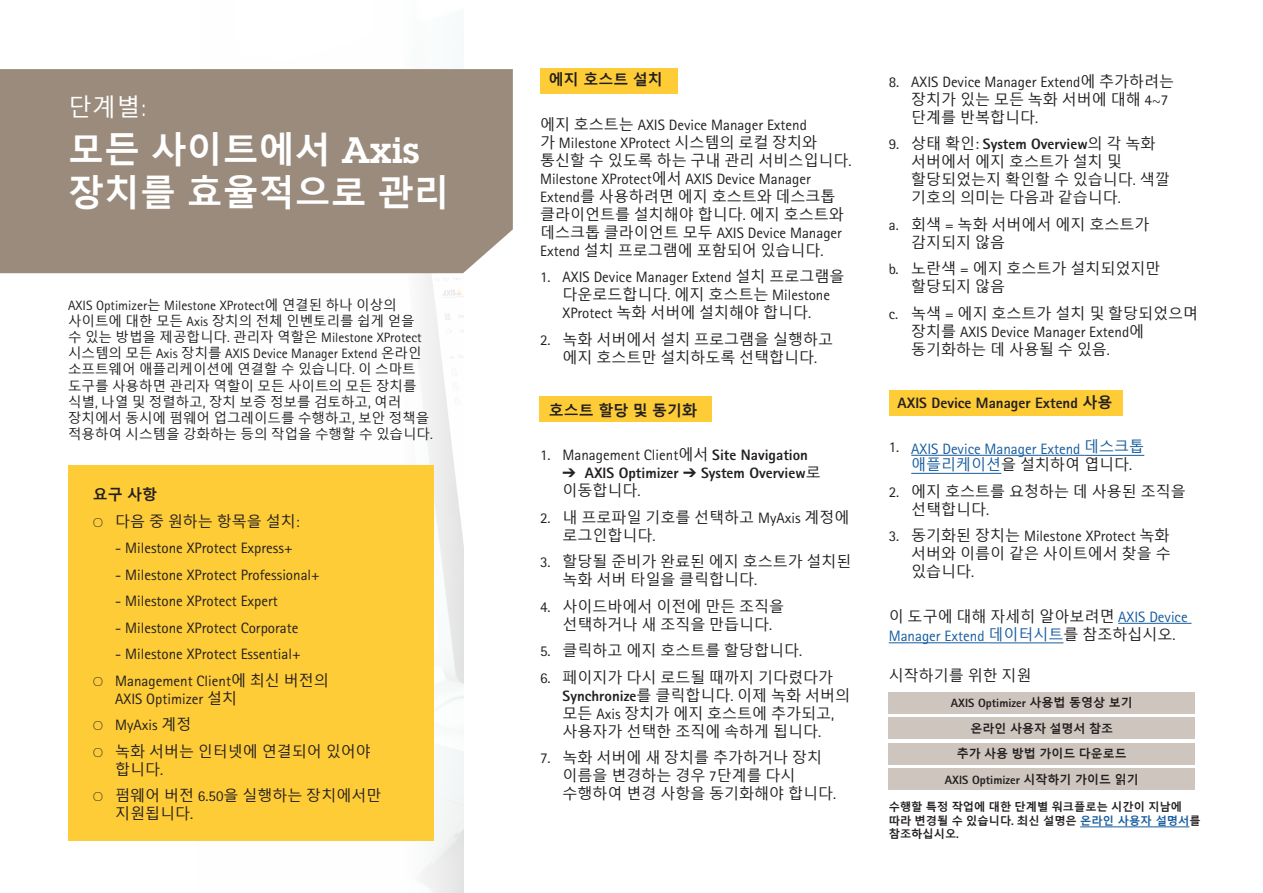
<style>
.page{position:relative;width:1263px;height:893px;background:#fff}
.page>*{position:absolute;margin:0;border:0;box-sizing:border-box;transform-origin:0 0}
.t1{font:700 36px/43.2px "Malgun Gothic";color:#fff}
.t2{font:24px "Malgun Gothic";color:#fff}
.t3{font:15px/18px "Malgun Gothic";color:#231f20}
.t4{font:15px/18px "Rotis Sans Serif Pro";color:#231f20}
.t5{font:15px/16.5px "Rotis Sans Serif Pro";color:#175d9e}
.t6{font:800 15px/18px "Rotis Sans Serif Pro";color:#231f20}
.t7{font:700 15px "Malgun Gothic";color:#231f20}
.t8{font:13.5px/16.2px "Malgun Gothic";color:#231f20}
.t9{font:800 12px "Rotis Sans Serif Pro";color:#231f20}
.t10{font:700 12px "Malgun Gothic";color:#231f20}
.t11{font:700 11.25px/13.5px "Malgun Gothic";color:#231f20}
.s1{font-family:"Lubalin Graph ECG"}
.s2{font-family:"Lubalin Graph ECG";font-weight:600}
.s3{font-family:"Rotis Sans Serif Pro"}
.s4{font-family:"Karbon";font-weight:300}
.s5{font-family:"Malgun Gothic"}
.s6{font-weight:800}
.s7{font-family:"Malgun Gothic";font-weight:400}
.s8{font-weight:400}
.s9{font-family:"Rotis Sans Serif Pro";font-weight:800}
.s10{font-family:"Malgun Gothic";font-weight:700}
.s11{color:#231f20}
.s12{font-family:"Malgun Gothic";color:#231f20}
.s13{color:#175d9e}
</style>
<div class="page">
<img style="left:198px;top:10px;width:266px;height:883px">
<div style="left:0;top:69px;width:513px;height:204px;background:#9a8b7d"></div>
<div style="left:68px;top:465px;width:366px;height:376px;background:#fecc37"></div>
<div style="left:540px;top:68px;width:137px;height:26px;background:#fecc37"></div>
<div style="left:539px;top:396px;width:172px;height:26px;background:#fecc37"></div>
<div style="left:889px;top:390px;width:234px;height:26px;background:#fecc37"></div>
<hr style="left:911px;top:455px;width:173px;height:1px;background:#175d9e">
<hr style="left:1084px;top:455px;width:60px;height:1px;background:#175d9e">
<hr style="left:911px;top:473px;width:90px;height:1px;background:#175d9e">
<hr style="left:1118px;top:623px;width:73px;height:1px;background:#175d9e">
<hr style="left:889px;top:642px;width:99px;height:1px;background:#175d9e">
<hr style="left:988px;top:642px;width:75px;height:1px;background:#175d9e">
<div style="left:889px;top:718px;width:306px;height:21px;background:#cdc5be"></div>
<div style="left:889px;top:743px;width:306px;height:22px;background:#cdc5be"></div>
<div style="left:889px;top:692px;width:306px;height:21px;background:#cdc5be"></div>
<div style="left:889px;top:769px;width:306px;height:21px;background:#cdc5be"></div>
<hr style="left:1080px;top:826px;width:109px;height:1px;background:#175d9e">
<p class="t2" style="left:68px;top:94px;width:81px">단계별<span class="s1">:</span></p>
<p class="t1" style="left:68px;top:128px;width:383px">모든 사이트에서 <span class="s2">Axis </span>장치를 효율적으로 관리</p>
<p class="t8" style="left:68px;top:297px;width:366px"><span class="s3">AXIS Optimizer</span>는 <span class="s3">Milestone XProtect</span>에 연결된 하나 이상의 사이트에 대한 모든 <span class="s3">Axis</span> 장치의 전체 인벤토리를 쉽게 얻을<br>수 있는 방법을 제공합니다<span class="s3">.</span> 관리자 역할은 <span class="s3">Milestone XProtect </span>시스템의 모든 <span class="s3">Axis</span> 장치를 <span class="s3">AXIS Device Manager Extend</span> 온라인 소프트웨어 애플리케이션에 연결할 수 있습니다<span class="s3">.</span> 이 스마트 도구를 사용하면 관리자 역할이 모든 사이트의 모든 장치를 식별<span class="s3">,</span> 나열 및 정렬하고<span class="s3">,</span> 장치 보증 정보를 검토하고<span class="s3">,</span> 여러 장치에서 동시에 펌웨어 업그레이드를 수행하고<span class="s3">,</span> 보안 정책을 적용하여 시스템을 강화하는 등의 작업을 수행할 수 있습니다<span class="s3">.</span></p>
<p class="t7" style="left:93px;top:486px;width:66px">요구 사항</p>
<p class="t3" style="left:93px;top:513px;width:208px"><span class="s4">O</span> 다음 중 원하는 항목을 설치<span class="s3">:</span></p>
<p class="t4" style="left:115px;top:539px;width:179px">- Milestone XProtect Express+</p>
<p class="t4" style="left:115px;top:566px;width:206px">- Milestone XProtect Professional+</p>
<p class="t4" style="left:115px;top:592px;width:164px">- Milestone XProtect Expert</p>
<p class="t4" style="left:115px;top:619px;width:185px">- Milestone XProtect Corporate</p>
<p class="t4" style="left:115px;top:645px;width:187px">- Milestone XProtect Essential+</p>
<p class="t4" style="left:115px;top:672px;width:215px;text-indent:-23px"><span class="s4">O</span> Management Client<span class="s5">에 최신 버전의<br></span>AXIS Optimizer <span class="s5">설치</span></p>
<p class="t4" style="left:93px;top:716px;width:100px"><span class="s4">O</span> MyAxis <span class="s5">계정</span></p>
<p class="t3" style="left:115px;top:743px;width:257px;text-indent:-23px"><span class="s4">O</span> 녹화 서버는 인터넷에 연결되어 있어야 합니다<span class="s3">.</span></p>
<p class="t3" style="left:115px;top:787px;width:268px;text-indent:-23px"><span class="s4">O</span> 펌웨어 버전 <span class="s3">6.50</span>을 실행하는 장치에서만 지원됩니다<span class="s3">.</span></p>
<p class="t7" style="left:549px;top:71px;width:115px">에지 호스트 설치</p>
<p class="t4" style="left:540px;top:116px;width:313px"><span class="s5">에지 호스트는</span> AXIS Device Manager Extend<br><span class="s5">가</span> Milestone XProtect <span class="s5">시스템의 로컬 장치와 통신할 수 있도록 하는 구내 관리 서비스입니다</span>.<br>Milestone XProtect<span class="s5">에서</span> AXIS Device Manager<br>Extend<span class="s5">를 사용하려면 에지 호스트와 데스크톱 클라이언트를 설치해야 합니다</span>. <span class="s5">에지 호스트와 데스크톱 클라이언트 모두</span> AXIS Device Manager<br>Extend <span class="s5">설치 프로그램에 포함되어 있습니다</span>.</p>
<p class="t4" style="left:562px;top:268px;width:283px;text-indent:-22px">1. AXIS Device Manager Extend <span class="s5">설치 프로그램을 다운로드합니다</span>. <span class="s5">에지 호스트는</span> Milestone<br>XProtect <span class="s5">녹화 서버에 설치해야 합니다</span>.</p>
<p class="t3" style="left:540px;top:331px;width:295px;text-align:center"><span class="s3">2.</span> 녹화 서버에서 설치 프로그램을 실행하고 에지 호스트만 설치하도록 선택합니다<span class="s3">.</span></p>
<p class="t7" style="left:549px;top:402px;width:150px">호스트 할당 및 동기화</p>
<p class="t4" style="left:540px;top:446px;width:269px">1. Management Client<span class="s5">에서</span> <span class="s6">Site Navigation</span></p>
<p class="t6" style="left:562px;top:464px;width:260px">➔ AXIS Optimizer ➔ System Overview<span class="s7">로 이동합니다</span><span class="s8">.</span></p>
<p class="t3" style="left:563px;top:509px;width:288px;text-indent:-23px"><span class="s3">2.</span> 내 프로파일 기호를 선택하고 <span class="s3">MyAxis</span> 계정에 로그인합니다<span class="s3">.</span></p>
<p class="t3" style="left:563px;top:553px;width:290px;text-indent:-22px"><span class="s3">3.</span> 할당될 준비가 완료된 에지 호스트가 설치된 녹화 서버 타일을 클릭합니다<span class="s3">.</span></p>
<p class="t3" style="left:562px;top:598px;width:223px;text-indent:-22px"><span class="s3">4.</span> 사이드바에서 이전에 만든 조직을 선택하거나 새 조직을 만듭니다<span class="s3">.</span></p>
<p class="t3" style="left:540px;top:642px;width:264px"><span class="s3">5.</span> 클릭하고 에지 호스트를 할당합니다<span class="s3">.</span></p>
<p class="t3" style="left:562px;top:669px;width:289px;text-indent:-22px"><span class="s3">6.</span> 페이지가 다시 로드될 때까지 기다렸다가<br><span class="s9">Synchronize</span>를 클릭합니다<span class="s3">.</span> 이제 녹화 서버의 모든 <span class="s3">Axis</span> 장치가 에지 호스트에 추가되고<span class="s3">, </span>사용자가 선택한 조직에 속하게 됩니다<span class="s3">.</span></p>
<p class="t3" style="left:562px;top:749px;width:275px;text-indent:-22px"><span class="s3">7.</span> 녹화 서버에 새 장치를 추가하거나 장치 이름을 변경하는 경우 <span class="s3">7</span>단계를 다시 수행하여 변경 사항을 동기화해야 합니다<span class="s3">.</span></p>
<p class="t4" style="left:911px;top:73px;width:264px;text-indent:-22px">8. AXIS Device Manager Extend<span class="s5">에 추가하려는 장치가 있는 모든 녹화 서버에 대해</span> 4~7 <span class="s5">단계를 반복합니다</span>.</p>
<p class="t3" style="left:911px;top:135px;width:260px;text-indent:-22px"><span class="s3">9.</span> 상태 확인<span class="s3">:</span> <span class="s9">System Overview</span>의 각 녹화 서버에서 에지 호스트가 설치 및 할당되었는지 확인할 수 있습니다<span class="s3">.</span> 색깔 기호의 의미는 다음과 같습니다<span class="s3">.</span></p>
<p class="t3" style="left:911px;top:216px;width:240px;text-indent:-22px"><span class="s3">a.</span> 회색 <span class="s3">=</span> 녹화 서버에서 에지 호스트가 감지되지 않음</p>
<p class="t3" style="left:911px;top:260px;width:251px;text-indent:-22px"><span class="s3">b.</span> 노란색 <span class="s3">=</span> 에지 호스트가 설치되었지만 할당되지 않음</p>
<p class="t3" style="left:911px;top:305px;width:288px;text-indent:-22px"><span class="s3">c.</span> 녹색 <span class="s3">=</span> 에지 호스트가 설치 및 할당되었으며 장치를 <span class="s3">AXIS Device Manager Extend</span>에 동기화하는 데 사용될 수 있음<span class="s3">.</span></p>
<p class="t6" style="left:898px;top:394px;width:216px">AXIS Device Manager Extend <span class="s10">사용</span></p>
<p class="t5" style="left:911px;top:441px;width:234px;text-indent:-22px"><span class="s11">1.</span> AXIS Device Manager Extend <span class="s5">데스크톱 애플리케이션</span><span class="s12">을 설치하여 엽니다</span><span class="s11">.</span></p>
<p class="t3" style="left:911px;top:483px;width:276px;text-indent:-22px"><span class="s3">2.</span> 에지 호스트를 요청하는 데 사용된 조직을 선택합니다<span class="s3">.</span></p>
<p class="t3" style="left:911px;top:527px;width:261px;text-align:justify;text-indent:-22px"><span class="s3">3.</span> 동기화된 장치는 <span class="s3">Milestone XProtect</span> 녹화 서버와 이름이 같은 사이트에서 찾을 수 있습니다<span class="s3">.</span></p>
<p class="t5" style="left:889px;top:607px;width:300px;line-height:19.5px"><span class="s12">이 도구에 대해 자세히 알아보려면</span> AXIS Device<br>Manager Extend <span class="s5">데이터시트</span><span class="s12">를 참조하십시오</span><span class="s11">.</span></p>
<p class="t3" style="left:889px;top:666px;width:144px">시작하기를 위한 지원</p>
<p class="t9" style="left:951px;top:695px;width:183px">AXIS Optimizer <span class="s10">사용법 동영상 보기</span></p>
<p class="t10" style="left:970px;top:721px;width:144px">온라인 사용자 설명서 참조</p>
<p class="t10" style="left:957px;top:747px;width:172px">추가 사용 방법 가이드 다운로드</p>
<p class="t9" style="left:945px;top:772px;width:195px">AXIS Optimizer <span class="s10">시작하기 가이드 읽기</span></p>
<p class="t11" style="left:889px;top:800px;width:313px">수행할 특정 작업에 대한 단계별 워크플로는 시간이 지남에 따라 변경될 수 있습니다<span class="s3">.</span> 최신 설명은 <span class="s13">온라인 사용자 설명서</span>를 참조하십시오<span class="s3">.</span></p>
</div>
